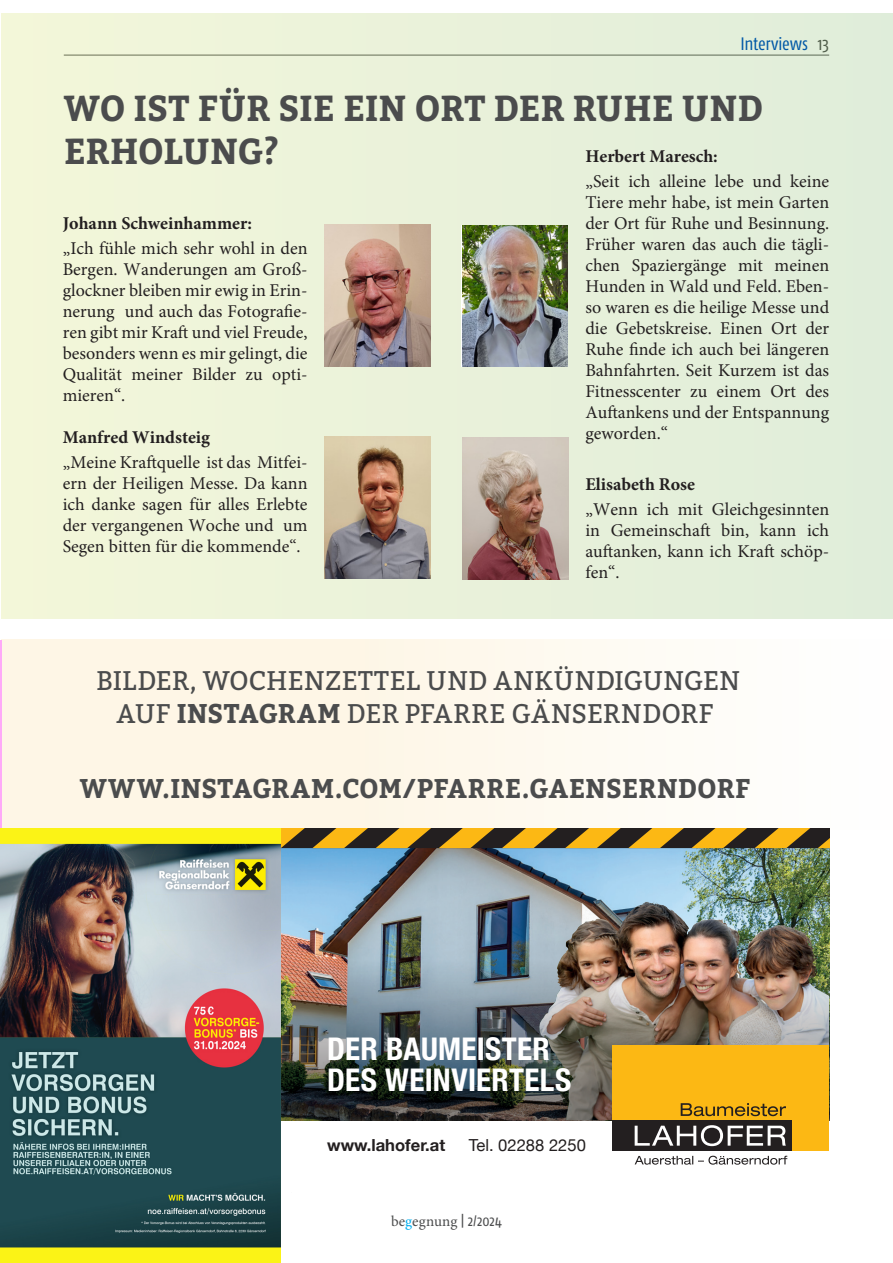
<style>
.page{position:relative;width:893px;height:1263px;background:#fff}
.page>*{position:absolute;margin:0;border:0;box-sizing:border-box;transform-origin:0 0}
.Hauptüberschrift{font:700 36px/43.2px "Bitter";letter-spacing:.005em;color:#4b4c4d}
.t1{font:700 condensed 31.2px/31.2px "Helvetica Neue";letter-spacing:.01em;color:#fff}
.Hauptüberschrift-2{font:27px "Bitter";letter-spacing:.01em;color:#4b4c4d}
.Hauptüberschrift-3{font:700 27px "Bitter";letter-spacing:.01em;color:#4b4c4d}
.Lesetext{font:18px/21px "Minion Pro";color:#231f20;text-align:justify}
.Lesetext-2{font:700 18px "Minion Pro";color:#231f20}
.t2{font:18px "Fago Co";letter-spacing:-.005em;color:#0158a6}
.t3{font:18px "Fago Co";color:#4b4c4d}
.t4{font:700 16.65px "Helvetica Neue";color:#231f20}
.t5{font:16.65px "Helvetica Neue";color:#231f20}
.t6{font:15px "Minion Pro";letter-spacing:.005em;color:#4b4c4d}
.s1{font-weight:700}
.s2{color:#00aeef}
.s3{font-family:"Fago Co"}
</style>
<div class="page">
<div style="left:1px;top:639px;width:892px;height:191px;background:linear-gradient(to right,#fef4e0,#fefefc)"></div>
<div style="left:1px;top:13px;width:892px;height:605px;background:#eaf2da"></div>
<img style="left:281px;top:848px;width:548px;height:272px">
<div style="left:612px;top:1045px;width:217px;height:106px;background:#fcb814"></div>
<div style="left:612px;top:1120px;width:179px;height:31px;background:#231f20"></div>
<svg style="left:681px;top:1103px;width:105px;height:13px"></svg>
<svg style="left:635px;top:1125px;width:151px;height:21px"></svg>
<svg style="left:635px;top:1156px;width:152px;height:9px"></svg>
<svg style="left:281px;top:829px;width:553px;height:19px;background:#8d6a1b"></svg>
<img style="left:0;top:829px;width:281px;height:368px">
<img style="left:0;top:1197px;width:281px;height:65px">
<img style="left:0;top:640px;width:1px;height:188px">
<img style="left:325px;top:224px;width:106px;height:142px">
<img style="left:462px;top:437px;width:106px;height:142px">
<img style="left:325px;top:437px;width:106px;height:141px">
<img style="left:462px;top:225px;width:105px;height:141px">
<p class="t2" style="left:740px;top:34px;width:69px">Interviews</p>
<p class="Hauptüberschrift" style="left:64px;top:87px;width:701px">WO IST FÜR SIE EIN ORT DER RUHE UND<br>ERHOLUNG?</p>
<p class="t3" style="left:818px;top:34px;width:13px">13</p>
<p class="Lesetext-2" style="left:585px;top:143px;width:134px">Herbert Maresch:</p>
<p class="Lesetext" style="left:585px;top:171px;width:245px">„Seit ich alleine lebe und keine Tiere mehr habe, ist mein Garten der Ort für Ruhe und Besinnung.<br>Früher waren das auch die tägli&shy;chen Spaziergänge mit meinen Hunden in Wald und Feld. Eben&shy;so waren es die heilige Messe und die Gebetskreise. Einen Ort der Ruhe finde ich auch bei längeren Bahnfahrten. Seit Kurzem ist das Fitnesscenter zu einem Ort des Auftankens und der Entspannung geworden.“</p>
<p class="Lesetext-2" style="left:585px;top:471px;width:111px">Elisabeth Rose</p>
<p class="Lesetext" style="left:585px;top:499px;width:245px">„Wenn ich mit Gleichgesinnten in Gemeinschaft bin, kann ich auftanken, kann ich Kraft schöp&shy;fen“.</p>
<p class="Lesetext-2" style="left:63px;top:210px;width:191px">Johann Schweinhammer:</p>
<p class="Lesetext" style="left:63px;top:238px;width:246px">„Ich fühle mich sehr wohl in den Bergen. Wanderungen am Groß&shy;glockner bleiben mir ewig in Erin&shy;nerung und auch das Fotografie&shy;ren gibt mir Kraft und viel Freude, besonders wenn es mir gelingt, die Qualität meiner Bilder zu opti&shy;mieren“.</p>
<p class="Lesetext-2" style="left:63px;top:424px;width:149px">Manfred Windsteig</p>
<p class="Lesetext" style="left:63px;top:452px;width:246px">„Meine Kraftquelle ist das Mitfei&shy;ern der Heiligen Messe. Da kann ich danke sagen für alles Erlebte der vergangenen Woche und um Segen bitten für die kommende“.</p>
<p class="Hauptüberschrift-2" style="left:96px;top:665px;width:645px">BILDER, WOCHENZETTEL UND ANKÜNDIGUNGEN</p>
<p class="Hauptüberschrift-2" style="left:116px;top:697px;width:599px">AUF <span class="s1">INSTAGRAM</span> DER PFARRE GÄNSERNDORF</p>
<p class="Hauptüberschrift-3" style="left:80px;top:773px;width:672px">WWW.INSTAGRAM.COM/PFARRE.GAENSERNDORF</p>
<p class="t1" style="left:327px;top:1031px;width:246px">DER BAUMEISTER<br>DES WEINVIERTELS</p>
<p class="t4" style="left:327px;top:1132px;width:119px">www.lahofer.at</p>
<p class="t5" style="left:469px;top:1133px;width:119px">Tel. 02288 2250</p>
<p class="t6" style="left:391px;top:1211px;width:112px">be<span class="s2">g</span>egnung <span class="s3">| 2/2024</span></p>
</div>
